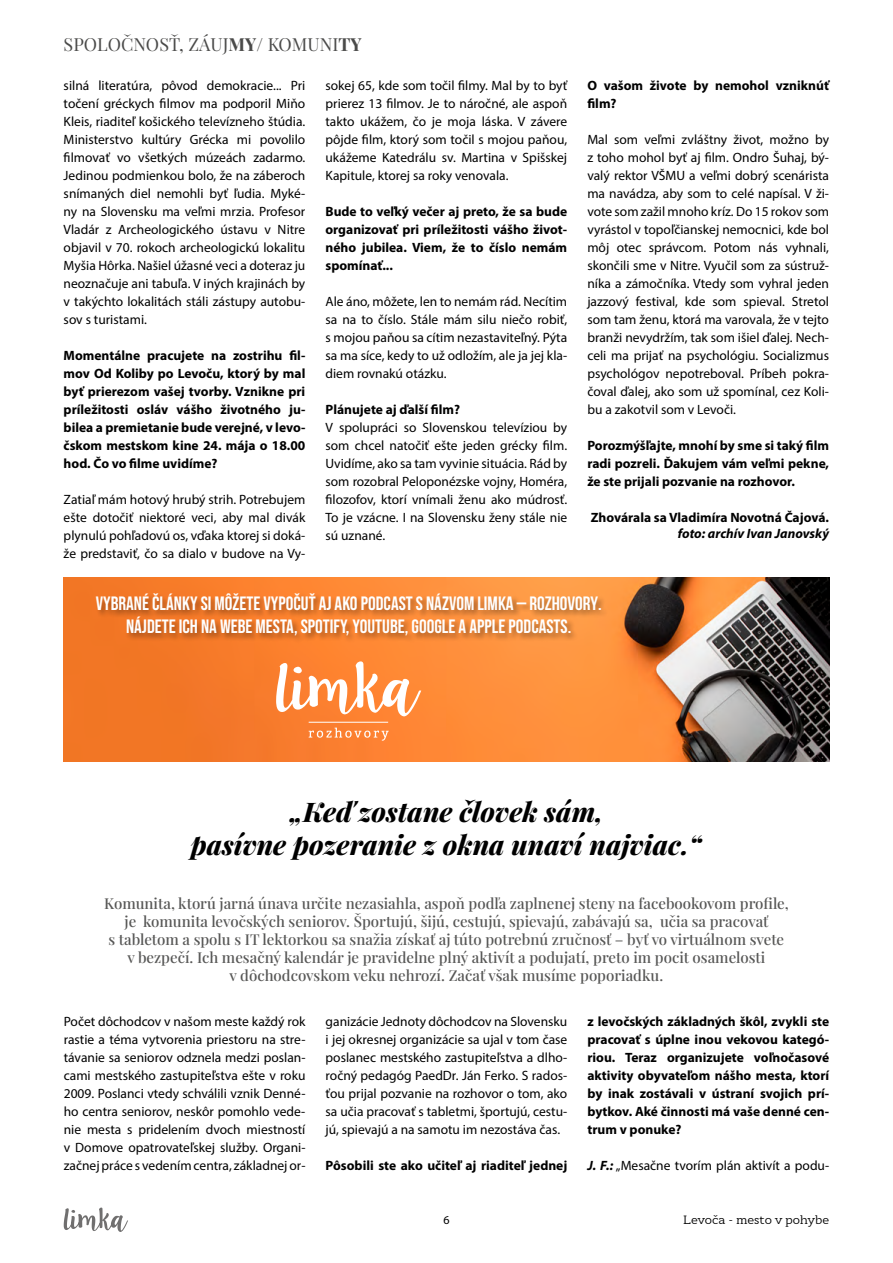
<style>
.page{position:relative;width:893px;height:1263px;background:#fff}
.page>*{position:absolute;margin:0;border:0;box-sizing:border-box;transform-origin:0 0}
.t1{font:italic 800 27px/32.4px "Playfair Display";color:#000;text-align:center}
.t2{font:19.2px/23.1px "Bebas Neue";color:#fff;text-align:center}
.t3{font:18px "Playfair Display";color:#4a4a49}
.t4{font:500 15px/18px "Playfair Display";color:#575756;text-align:center}
.t5{font:13.5px/18px "Myriad Pro";color:#000;text-align:justify}
.t6{font:700 13.5px/18px "Myriad Pro";color:#000;text-align:justify}
.t7{font:italic 700 13.5px "Myriad Pro";color:#000}
.t8{font:12px "Cyntho Slab Pro";color:#000}
.t9{font:12px "Myriad Pro";color:#000}
.s1{font-weight:700}
.s2{font-weight:700;font-style:italic}
</style>
<div class="page">
<svg style="left:64px;top:1207px;width:64px;height:25px"></svg>
<img style="left:64px;top:578px;width:765px;height:184px">
<div style="left:95px;top:592px;width:514px;height:52px;background:#000;opacity:.33"></div>
<svg style="left:276px;top:661px;width:145px;height:55px"></svg>
<svg style="left:309px;top:728px;width:80px;height:13px"></svg>
<hr style="left:309px;top:722px;width:79px;height:1px;background:#fff">
<h3 class="t3" style="left:64px;top:30px;width:300px">SPOLOČNOSŤ, ZÁUJ<span class="s1">MY</span>/ KOMUNI<span class="s1">TY</span></h3>
<p class="t5" style="left:64px;top:76px;width:243px">silná literatúra, pôvod demokracie... Pri</p>
<p class="t5" style="left:64px;top:94px;width:243px">točení gréckych lmov ma podporil Miňo</p>
<p class="t5" style="left:64px;top:112px;width:243px">Kleis, riaditeľ košického televízneho štúdia.</p>
<p class="t5" style="left:64px;top:130px;width:243px">Ministerstvo kultúry Grécka mi povolilo</p>
<p class="t5" style="left:71px;top:148px;width:236px">lmovať vo všetkých múzeách zadarmo.</p>
<p class="t5" style="left:64px;top:166px;width:243px">Jedinou podmienkou bolo, že na záberoch</p>
<p class="t5" style="left:64px;top:184px;width:243px">snímaných diel nemohli byť ľudia. Myké-</p>
<p class="t5" style="left:64px;top:202px;width:243px">ny na Slovensku ma veľmi mrzia. Profesor</p>
<p class="t5" style="left:64px;top:220px;width:243px">Vladár z Archeologického ústavu v Nitre</p>
<p class="t5" style="left:64px;top:238px;width:243px">objavil v 70. rokoch archeologickú lokalitu</p>
<p class="t5" style="left:64px;top:256px;width:243px">Myšia Hôrka. Našiel úžasné veci a doteraz ju</p>
<p class="t5" style="left:64px;top:274px;width:243px">neoznačuje ani tabuľa. V iných krajinách by</p>
<p class="t5" style="left:64px;top:292px;width:243px">v takýchto lokalitách stáli zástupy autobu-</p>
<p class="t5" style="left:64px;top:310px;width:85px">sov s turistami.</p>
<p class="t6" style="left:64px;top:346px;width:243px">Momentálne pracujete na zostrihu l&shy;mov Od Koliby po Levoču, ktorý by mal byť prierezom vašej tvorby. Vznikne pri príležitosti osláv vášho životného ju&shy;bilea a premietanie bude verejné, v levo&shy;čskom mestskom kine 24. mája o 18.00 hod. Čo vo lme uvidíme?</p>
<p class="t5" style="left:64px;top:490px;width:243px">Zatiaľ mám hotový hrubý strih. Potrebujem ešte dotočiť niektoré veci, aby mal divák plynulú pohľadovú os, vďaka ktorej si doká&shy;že predstaviť, čo sa dialo v budove na Vy-</p>
<p class="t5" style="left:325px;top:76px;width:243px">sokej 65, kde som točil lmy. Mal by to byť prierez 13 lmov. Je to náročné, ale aspoň takto ukážem, čo je moja láska. V závere pôjde lm, ktorý som točil s mojou paňou, ukážeme Katedrálu sv. Martina v Spišskej Kapitule, ktorej sa roky venovala.</p>
<p class="t6" style="left:325px;top:202px;width:243px">Bude to veľký večer aj preto, že sa bude organizovať pri príležitosti vášho život&shy;ného jubilea. Viem, že to číslo nemám spomínať...</p>
<p class="t5" style="left:325px;top:292px;width:243px">Ale áno, môžete, len to nemám rád. Necítim sa na to číslo. Stále mám silu niečo robiť, s mojou paňou sa cítim nezastaviteľný. Pýta sa ma síce, kedy to už odložím, ale ja jej kla&shy;diem rovnakú otázku.</p>
<p class="t6" style="left:325px;top:400px;width:136px">Plánujete aj ďalší lm?</p>
<p class="t5" style="left:325px;top:418px;width:243px">V spolupráci so Slovenskou televíziou by</p>
<p class="t5" style="left:325px;top:436px;width:243px">som chcel natočiť ešte jeden grécky lm.</p>
<p class="t5" style="left:325px;top:454px;width:243px">Uvidíme, ako sa tam vyvinie situácia. Rád by</p>
<p class="t5" style="left:325px;top:472px;width:243px">som rozobral Peloponézske vojny, Homéra,</p>
<p class="t5" style="left:333px;top:490px;width:236px">lozofov, ktorí vnímali ženu ako múdrosť.</p>
<p class="t5" style="left:325px;top:508px;width:243px">To je vzácne. I na Slovensku ženy stále nie</p>
<p class="t5" style="left:325px;top:526px;width:61px">sú uznané.</p>
<p class="t6" style="left:595px;top:76px;width:235px;text-indent:-8px">O vašom živote by nemohol vzniknúť lm?</p>
<p class="t5" style="left:587px;top:130px;width:243px">Mal som veľmi zvláštny život, možno by z toho mohol byť aj lm. Ondro Šuhaj, bý&shy;valý rektor VŠMU a veľmi dobrý scenárista ma navádza, aby som to celé napísal. V ži&shy;vote som zažil mnoho kríz. Do 15 rokov som vyrástol v topoľčianskej nemocnici, kde bol môj otec správcom. Potom nás vyhnali, skončili sme v Nitre. Vyučil som za sústruž&shy;níka a zámočníka. Vtedy som vyhral jeden jazzový festival, kde som spieval. Stretol som tam ženu, ktorá ma varovala, že v tejto branži nevydržím, tak som išiel ďalej. Nech&shy;celi ma prijať na psychológiu. Socializmus psychológov nepotreboval. Príbeh pokra&shy;čoval ďalej, ako som už spomínal, cez Koli&shy;bu a zakotvil som v Levoči.</p>
<p class="t6" style="left:587px;top:436px;width:243px">Porozmýšľajte, mnohí by sme si taký lm radi pozreli. Ďakujem vám veľmi pekne, že ste prijali pozvanie na rozhovor.</p>
<p class="t6" style="left:591px;top:508px;width:240px">Zhovárala sa Vladimíra Novotná Čajová.</p>
<p class="t7" style="left:678px;top:525px;width:153px">foto: archív Ivan Janovský</p>
<h2 class="t2" style="left:96px;top:592px;width:507px">VYBRANÉ ČLÁNKY SI MÔŽETE VYPOČUŤ AJ AKO PODCAST S NÁZVOM <span class="s1">LIMKA – ROZHOVORY</span>.<br>NÁJDETE ICH NA WEBE MESTA, SPOTIFY, YOUTUBE, GOOGLE A APPLE PODCASTS.</h2>
<h1 class="t1" style="left:191px;top:794px;width:513px">„Keď zostane človek sám,<br>pasívne pozeranie z okna unaví najviac.“</h1>
<p class="t4" style="left:104px;top:893px;width:686px">Komunita, ktorú jarná únava určite nezasiahla, aspoň podľa zaplnenej steny na facebookovom profile, je komunita levočských seniorov. Športujú, šijú, cestujú, spievajú, zabávajú sa, učia sa pracovať<br>s tabletom a spolu s IT lektorkou sa snažia získať aj túto potrebnú zručnosť – byť vo virtuálnom svete v bezpečí. Ich mesačný kalendár je pravidelne plný aktivít a podujatí, preto im pocit osamelosti<br>v dôchodcovskom veku nehrozí. Začať však musíme poporiadku.</p>
<p class="t5" style="left:64px;top:1012px;width:243px">Počet dôchodcov v našom meste každý rok rastie a téma vytvorenia priestoru na stre&shy;távanie sa seniorov odznela medzi poslan&shy;cami mestského zastupiteľstva ešte v roku 2009. Poslanci vtedy schválili vznik Denné&shy;ho centra seniorov, neskôr pomohlo vede&shy;nie mesta s pridelením dvoch miestností v Domove opatrovateľskej služby. Organi&shy;začnej práce s vedením centra, základnej or-</p>
<p class="t5" style="left:326px;top:1012px;width:243px">ganizácie Jednoty dôchodcov na Slovensku i jej okresnej organizácie sa ujal v tom čase poslanec mestského zastupiteľstva a dlho&shy;ročný pedagóg PaedDr. Ján Ferko. S rados&shy;ťou prijal pozvanie na rozhovor o tom, ako sa učia pracovať s tabletmi, športujú, cestu&shy;jú, spievajú a na samotu im nezostáva čas.</p>
<p class="t6" style="left:326px;top:1156px;width:243px">Pôsobili ste ako učiteľ aj riaditeľ jednej</p>
<p class="t9" style="left:443px;top:1213px;width:8px">6</p>
<p class="t6" style="left:587px;top:1012px;width:243px">z levočských základných škôl, zvykli ste pracovať s úplne inou vekovou kategó&shy;riou. Teraz organizujete voľnočasové aktivity obyvateľom nášho mesta, ktorí by inak zostávali v ústraní svojich prí&shy;bytkov. Aké činnosti má vaše denné cen&shy;trum v ponuke?</p>
<p class="t5" style="left:587px;top:1156px;width:243px"><span class="s2">J. F.:</span> „Mesačne tvorím plán aktivít a podu-</p>
<p class="t8" style="left:683px;top:1212px;width:147px">Levoča - mesto v pohybe</p>
</div>
